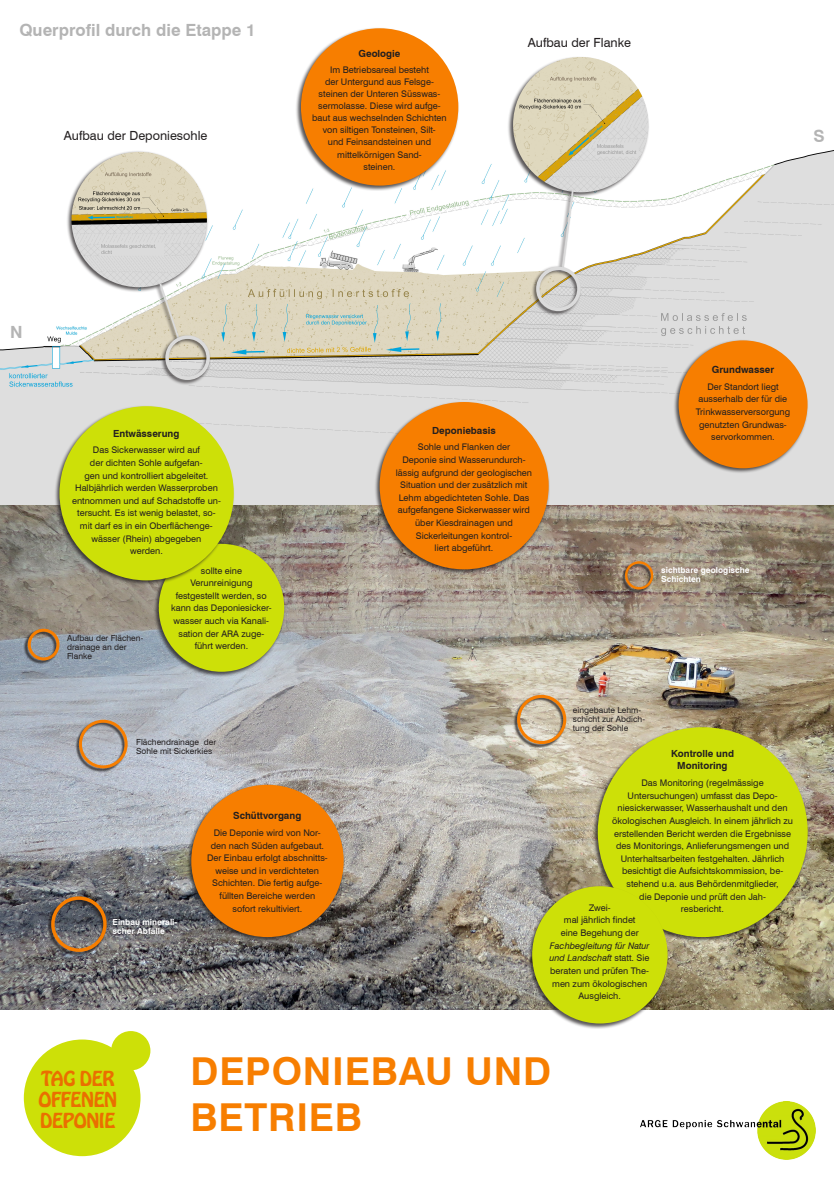
<style>
.page{position:relative;width:834px;height:1179px;background:#fff}
.page>*{position:absolute;margin:0;border:0;box-sizing:border-box;transform-origin:0 0}
.t1{font:700 38.5px/46.2px "Swiss 721 BT";letter-spacing:.02em;color:#f77e00}
.t2{font:18.27px/20.9px "Hobo Std";letter-spacing:-.02em;color:#ea6f00}
.t3{font:700 16.8px "Swiss 721 BT";color:#b4b4b4}
.t4{font:12.6px "Swiss 721 BT";color:#231f20}
.t5{font:700 9.8px/12.6px "Swiss 721 BT";color:#231f20;text-align:center}
.t6{font:9.1px/12.6px "Swiss 721 BT";color:#231f20;text-align:center}
.t7{font:8.4px/9.1px "Swiss 721 BT";color:#231f20}
.t8{font:700 8.4px/9.1px "Swiss 721 BT";color:#fff}
.s1{font-style:italic}
</style>
<div class="page">
<img style="left:0;top:150px;width:833px;height:860px">
<div style="left:507px;top:56px;width:142px;height:142px;background:#231f20;opacity:.75"></div>
<img style="left:513px;top:57px;width:135px;height:135px;border-radius:68px">
<div style="left:66px;top:151px;width:142px;height:142px;background:#231f20;opacity:.75"></div>
<img style="left:71px;top:152px;width:136px;height:135px;border-radius:68px">
<img style="left:640px;top:1101px;width:175px;height:59px">
<div style="left:24px;top:1039px;width:116px;height:117px;background:#cde008;border-radius:50%"></div>
<div style="left:111px;top:1031px;width:39px;height:39px;background:#cde008;border-radius:50%"></div>
<div style="left:154px;top:282px;width:27px;height:64px;background:#231f20;opacity:.75"></div>
<svg style="left:158px;top:281px;width:24px;height:63px"></svg>
<div style="left:556px;top:189px;width:18px;height:85px;background:#231f20;opacity:.75"></div>
<svg style="left:560px;top:188px;width:14px;height:77px"></svg>
<div style="left:160px;top:334px;width:51px;height:51px;background:#231f20;opacity:.75"></div>
<div style="left:165px;top:335px;width:45px;height:45px;border:4px solid #dbdbdb;border-radius:50%"></div>
<div style="left:530px;top:265px;width:51px;height:51px;background:#231f20;opacity:.75"></div>
<div style="left:536px;top:267px;width:44px;height:44px;border:4px solid #dbdbdb;border-radius:50%"></div>
<div style="left:374px;top:401px;width:175px;height:174px;background:#231f20;opacity:.75"></div>
<div style="left:379px;top:402px;width:169px;height:167px;background:#f77e00;border-radius:50%"></div>
<div style="left:295px;top:27px;width:164px;height:164px;background:#231f20;opacity:.75"></div>
<div style="left:301px;top:28px;width:157px;height:158px;background:#f77e00;border-radius:50%"></div>
<div style="left:186px;top:783px;width:159px;height:159px;background:#231f20;opacity:.75"></div>
<div style="left:191px;top:785px;width:152px;height:152px;background:#f77e00;border-radius:50%"></div>
<div style="left:673px;top:339px;width:135px;height:135px;background:#231f20;opacity:.75"></div>
<div style="left:678px;top:340px;width:129px;height:128px;background:#f77e00;border-radius:50%"></div>
<div style="left:592px;top:726px;width:216px;height:216px;background:#231f20;opacity:.75"></div>
<div style="left:597px;top:727px;width:210px;height:210px;background:#cde008;border-radius:50%"></div>
<div style="left:526px;top:885px;width:142px;height:144px;background:#231f20;opacity:.75"></div>
<div style="left:532px;top:886px;width:135px;height:137px;background:#cde008;border-radius:50%"></div>
<div style="left:153px;top:542px;width:132px;height:135px;background:#231f20;opacity:.75"></div>
<div style="left:159px;top:544px;width:125px;height:128px;background:#cde008;border-radius:50%"></div>
<div style="left:54px;top:405px;width:181px;height:181px;background:#231f20;opacity:.75"></div>
<div style="left:59px;top:406px;width:175px;height:174px;background:#cde008;border-radius:50%"></div>
<div style="left:75px;top:720px;width:52px;height:53px;background:#231f20;opacity:.75"></div>
<div style="left:79px;top:720px;width:49px;height:48px;border:3px solid #f77e00;border-radius:50%"></div>
<div style="left:47px;top:897px;width:59px;height:59px;background:#231f20;opacity:.75"></div>
<div style="left:51px;top:896px;width:56px;height:56px;border:3px solid #f77e00;border-radius:50%"></div>
<div style="left:23px;top:629px;width:36px;height:36px;background:#231f20;opacity:.75"></div>
<div style="left:28px;top:629px;width:31px;height:31px;border:3px solid #f77e00;border-radius:50%"></div>
<div style="left:512px;top:695px;width:53px;height:53px;background:#231f20;opacity:.75"></div>
<div style="left:517px;top:695px;width:49px;height:49px;border:3px solid #f77e00;border-radius:50%"></div>
<div style="left:620px;top:562px;width:32px;height:32px;background:#231f20;opacity:.75"></div>
<div style="left:625px;top:561px;width:28px;height:28px;border:2px solid #f77e00;border-radius:50%"></div>
<h3 class="t3" style="left:19px;top:20px;width:238px">Querprofil durch die Etappe 1</h3>
<h3 class="t4" style="left:64px;top:128px;width:145px">Aufbau der Deponiesohle</h3>
<p class="t5" style="left:358px;top:47px;width:44px">Geologie</p>
<p class="t6" style="left:312px;top:63px;width:136px;line-height:12.1px">Im Betriebsareal besteht<br>der Untergund aus Felsge&shy;steinen der Unteren Süsswas&shy;sermolasse. Diese wird aufge&shy;baut aus wechselnden Schichten von siltigen Tonsteinen, Silt-<br>und Feinsandsteinen und mittelkörnigen Sand-<br>steinen.</p>
<h3 class="t4" style="left:528px;top:35px;width:105px">Aufbau der Flanke</h3>
<h3 class="t3" style="left:813px;top:126px;width:13px">S</h3>
<h3 class="t3" style="left:10px;top:322px;width:14px">N</h3>
<p class="t5" style="left:113px;top:427px;width:68px">Entwässerung</p>
<p class="t6" style="left:72px;top:444px;width:150px">Das Sickerwasser wird auf<br>der dichten Sohle aufgefan-<br>gen und kontrolliert abgeleitet.<br>Halbjährlich werden Wasserproben entnommen und auf Schadstoffe un&shy;tersucht. Es ist wenig belastet, so&shy;mit darf es in ein Oberflächenge&shy;wässer (Rhein) abgegeben<br>werden.</p>
<p class="t7" style="left:67px;top:633px;width:78px">Aufbau der Flächen&shy;drainage an der<br>Flanke</p>
<p class="t6" style="left:171px;top:564px;width:102px">sollte eine<br>Verunreinigung festgestellt werden, so kann das Deponiesicker&shy;wasser auch via Kanali&shy;sation der ARA zuge&shy;führt werden.</p>
<p class="t7" style="left:136px;top:738px;width:82px">Flächendrainage der<br>Sohle mit Sickerkies</p>
<p class="t8" style="left:112px;top:917px;width:66px">Einbau minerali&shy;scher Abfälle</p>
<p class="t5" style="left:233px;top:809px;width:70px">Schüttvorgang</p>
<p class="t6" style="left:207px;top:826px;width:122px">Die Deponie wird von Nor&shy;den nach Süden aufgebaut.<br>Der Einbau erfolgt abschnitts&shy;weise und in verdichteten<br>Schichten. Die fertig aufge&shy;füllten Bereiche werden sofort rekultiviert.</p>
<p class="t5" style="left:432px;top:424px;width:65px">Deponiebasis</p>
<p class="t6" style="left:396px;top:441px;width:138px">Sohle und Flanken der<br>Deponie sind Wasserundurch&shy;lässig aufgrund der geologischen<br>Situation und der zusätzlich mit<br>Lehm abgedichteten Sohle. Das aufgefangene Sickerwasser wird über Kiesdrainagen und<br>Sickerleitungen kontrol-<br>liert abgeführt.</p>
<p class="t5" style="left:711px;top:363px;width:64px">Grundwasser</p>
<p class="t6" style="left:695px;top:380px;width:96px">Der Standort liegt ausserhalb der für die<br>Trinkwasserversorgung genutzten Grundwas&shy;servorkommen.</p>
<p class="t8" style="left:661px;top:565px;width:90px">sichtbare geologische<br>Schichten</p>
<p class="t7" style="left:573px;top:705px;width:73px">eingebaute Lehm&shy;schicht zur Abdich&shy;tung der Sohle</p>
<p class="t5" style="left:671px;top:747px;width:64px">Kontrolle und<br>Monitoring</p>
<p class="t6" style="left:612px;top:776px;width:182px">Das Monitoring (regelmässige Untersuchungen) umfasst das Depo&shy;niesickerwasser, Wasserhaushalt und den ökologischen Ausgleich. In einem jährlich zu erstellenden Bericht werden die Ergebnisse des Monitorings, Anlieferungsmengen und Unterhaltsarbeiten festgehalten. Jährlich besichtigt die Aufsichtskommission, be&shy;stehend u.a. aus Behördenmitglieder,<br>die Deponie und prüft den Jah-</p>
<p class="t6" style="left:588px;top:901px;width:23px">Zwei-</p>
<p class="t6" style="left:680px;top:902px;width:44px">resbericht.</p>
<p class="t6" style="left:560px;top:914px;width:79px">mal jährlich findet eine Begehung der</p>
<p class="t6" style="left:549px;top:939px;width:101px"><span class="s1">Fachbegleitung für Natur und Landschaft</span> statt. Sie beraten und prüfen The&shy;men zum ökologischen<br>Ausgleich.</p>
<h2 class="t2" style="left:39px;top:1068px;width:80px">TAG DER<br>OFFENEN<br>DEPONIE</h2>
<h1 class="t1" style="left:190px;top:1048px;width:362px">DEPONIEBAU UND<br>BETRIEB</h1>
</div>
